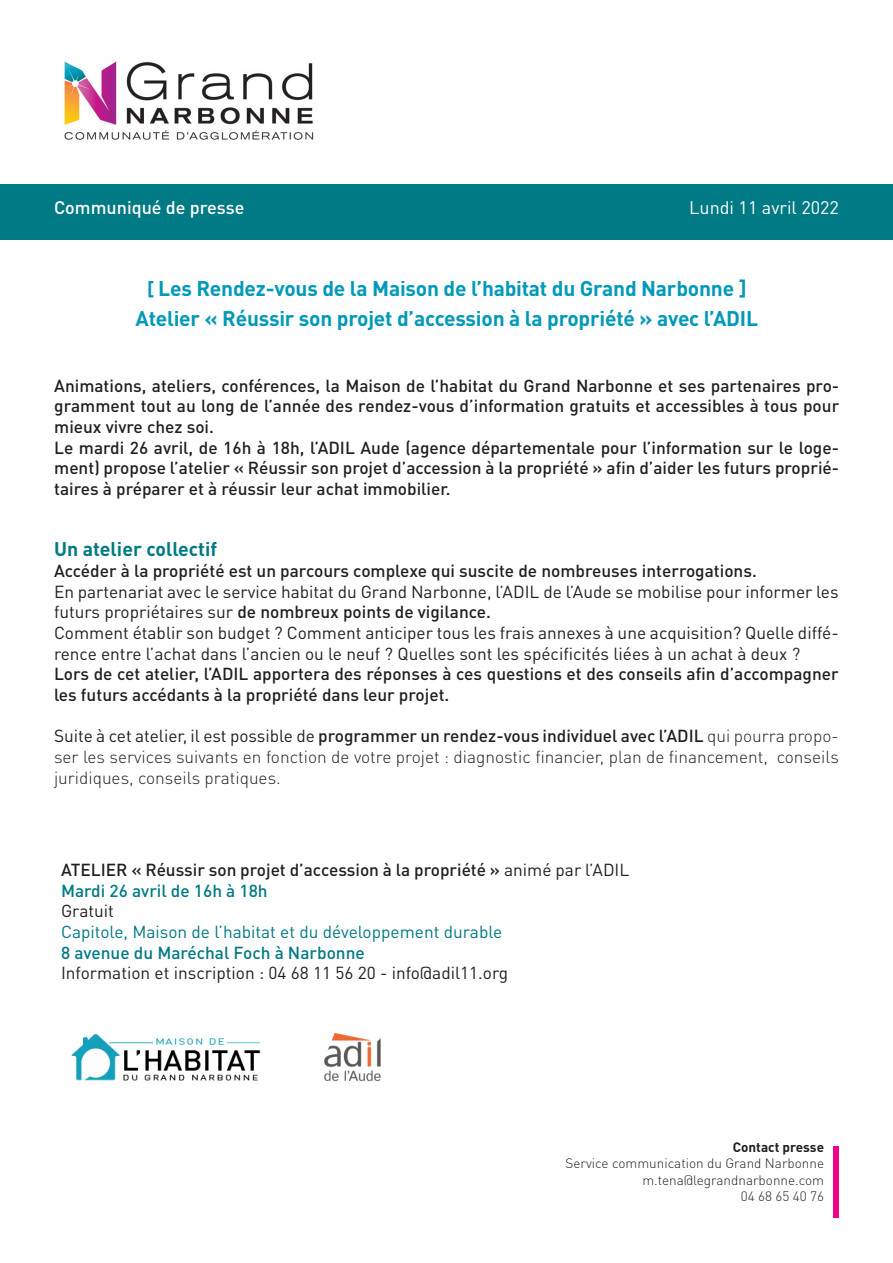
<style>
.page{position:relative;width:893px;height:1263px;background:#fff}
.page>*{position:absolute;margin:0;border:0;box-sizing:border-box;transform-origin:0 0}
.t1{font:700 21px "DIN Pro";letter-spacing:-.01em;color:#0099b9}
.t2{font:700 19.5px "DIN Pro";color:#007a84}
.t3{font:500 18px "DIN Pro";color:#fff}
.t4{font:18px "DIN Pro";color:#fff}
.t5{font:500 17.25px/20.7px "DIN Pro";color:#231f20;text-align:justify}
.t6{font:17.25px/20.7px "DIN Pro";color:#231f20}
.t7{font:300 17.25px/20.7px "DIN Pro";color:#231f20;text-align:justify}
.t8{font:500 17.25px "DIN Pro";color:#007a84}
.t9{font:17.25px "DIN Pro";color:#007a84}
.t10{font:300 13.5px "DIN Pro";color:#231f20}
.t11{font:700 13.5px "DIN Pro";color:#231f20}
.s1{font-size:19.05px}
.s2{font-weight:500}
.s3{font-weight:400}
</style>
<div class="page">
<div style="left:0;top:185px;width:893px;height:55px;background:#007a84"></div>
<img style="left:64px;top:61px;width:250px;height:79px">
<div style="left:833px;top:1146px;width:6px;height:71px;background:#ed028c"></div>
<img style="left:71px;top:1034px;width:190px;height:47px">
<img style="left:325px;top:1034px;width:56px;height:47px">
<p class="t3" style="left:54px;top:195px;width:192px">Communiqué de presse</p>
<p class="t4" style="left:689px;top:195px;width:151px">Lundi 11 avril 2022</p>
<p class="t1" style="left:147px;top:274px;width:601px"><span class="s1">[</span> Les Rendez-vous de la Maison de l’habitat du Grand Narbonne ]</p>
<p class="t1" style="left:135px;top:304px;width:624px">Atelier « Réussir son projet d’accession à la propriété » avec l’ADIL</p>
<p class="t5" style="left:54px;top:374px;width:786px">Animations, ateliers, conférences, la Maison de l’habitat du Grand Narbonne et ses partenaires pro&shy;gramment tout au long de l’année des rendez-vous d’information gratuits et accessibles à tous pour mieux vivre chez soi.</p>
<p class="t5" style="left:54px;top:436px;width:786px">Le mardi 26 avril, de 16h à 18h, l’ADIL Aude (agence départementale pour l’information sur le loge&shy;ment) propose l’atelier « Réussir son projet d’accession à la propriété » afin d’aider les futurs proprié&shy;taires à préparer et à réussir leur achat immobilier.</p>
<p class="t2" style="left:54px;top:536px;width:165px">Un atelier collectif</p>
<p class="t5" style="left:54px;top:559px;width:704px">Accéder à la propriété est un parcours complexe qui suscite de nombreuses interrogations.</p>
<p class="t6" style="left:54px;top:580px;width:786px">En partenariat avec le service habitat du Grand Narbonne, l’ADIL de l’Aude se mobilise pour informer les futurs propriétaires sur <span class="s2">de nombreux points de vigilance.</span></p>
<p class="t6" style="left:54px;top:622px;width:786px">Comment établir son budget ? Comment anticiper tous les frais annexes à une acquisition? Quelle diffé&shy;rence entre l’achat dans l’ancien ou le neuf ? Quelles sont les spécificités liées à un achat à deux ?</p>
<p class="t5" style="left:54px;top:663px;width:786px">Lors de cet atelier, l’ADIL apportera des réponses à ces questions et des conseils afin d’accompagner les futurs accédants à la propriété dans leur projet.</p>
<p class="t7" style="left:54px;top:725px;width:786px"><span class="s3">Suite à cet atelier, il est possible de</span> <span class="s2">programmer un rendez-vous individuel avec l’ADIL</span> qui pourra propo&shy;ser les services suivants en fonction de votre projet : diagnostic financier, plan de financement, conseils juridiques, conseils pratiques.</p>
<p class="t5" style="left:61px;top:858px;width:570px">ATELIER « Réussir son projet d’accession à la propriété » <span class="s3">animé par l’ADIL</span></p>
<p class="t8" style="left:61px;top:879px;width:208px">Mardi 26 avril de 16h à 18h</p>
<p class="t6" style="left:61px;top:900px;width:54px">Gratuit</p>
<p class="t9" style="left:61px;top:920px;width:443px">Capitole, Maison de l’habitat et du développement durable</p>
<p class="t8" style="left:61px;top:941px;width:305px">8 avenue du Maréchal Foch à Narbonne</p>
<p class="t6" style="left:61px;top:962px;width:448px">Information et inscription : 04 68 11 56 20 - info@adil11.org</p>
<p class="t11" style="left:733px;top:1138px;width:93px">Contact presse</p>
<p class="t10" style="left:565px;top:1154px;width:260px">Service communication du Grand Narbonne</p>
<p class="t10" style="left:642px;top:1170px;width:183px">m.tena@legrandnarbonne.com</p>
<p class="t10" style="left:741px;top:1187px;width:85px">04 68 65 40 76</p>
</div>
